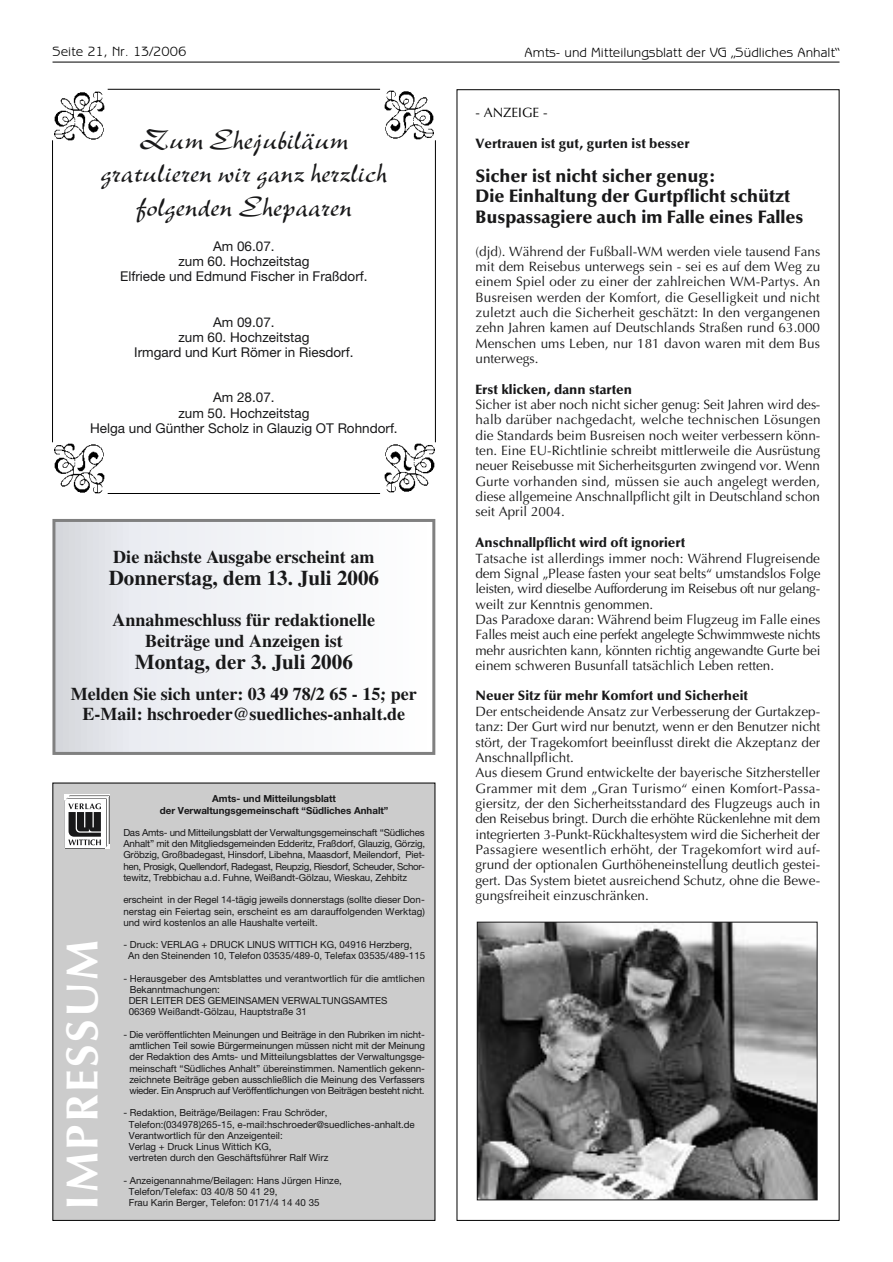
<style>
.page{position:relative;width:893px;height:1262px;background:#fff}
.page>*{position:absolute;margin:0;border:0;box-sizing:border-box;transform-origin:0 0}
.t1{font:700 45px "Optima";letter-spacing:.055em;color:#fff}
.t2{font:30px/33.6px "New Berolina";color:#181819;text-align:center}
.t3{font:700 21px "Times LT";color:#181819}
.t4{font:700 18px/20.1px "Times LT";color:#181819;text-align:center}
.t5{font:900 18px/20.5px "Optima";color:#181819}
.t6{font:13.5px/15.3px "Optima";color:#181819;text-align:justify}
.t7{font:13.5px/15.1px "Helvetica Neue LT";color:#181819;text-align:center}
.t8{font:900 13.5px "Optima";color:#181819}
.t9{font:13.5px "Benguiat Gothic";color:#000}
.t10{font:13.5px "Optima";color:#000}
.t11{font:9.75px/11.2px "Helvetica Neue LT";color:#181819}
.t12{font:700 9.75px/11.2px "Helvetica Neue LT";color:#181819;text-align:center}
</style>
<div class="page">
<hr style="left:52px;top:62px;width:787px;height:1px;background:#000">
<img style="left:384px;top:443px;width:50px;height:50px">
<img style="left:55px;top:91px;width:50px;height:49px">
<img style="left:384px;top:91px;width:50px;height:49px">
<img style="left:54px;top:444px;width:50px;height:49px">
<hr style="left:108px;top:89px;width:272px;height:1px;background:#000">
<hr style="left:108px;top:493px;width:272px;height:1px;background:#000">
<hr style="left:52px;top:140px;width:1px;height:302px;background:#000">
<hr style="left:435px;top:140px;width:1px;height:302px;background:#000">
<div style="left:53px;top:783px;width:381px;height:437px;background:#ccc"></div>
<svg style="left:64px;top:794px;width:46px;height:55px"></svg>
<svg style="left:64px;top:795px;width:46px;height:53px;background:#a3a3a3"></svg>
<img style="left:479px;top:924px;width:336px;height:274px">
<div style="left:477px;top:922px;width:340px;height:278px;border:1px solid #181819"></div>
<div style="left:55px;top:522px;width:377px;height:230px;background:linear-gradient(to right,#dfe1e7,#fff)"></div>
<div style="left:52px;top:519px;width:383px;height:236px;border:3px solid #808080"></div>
<p class="t9" style="left:52px;top:47px;width:135px">Seite 21, Nr. 13/2006</p>
<p class="t9" style="left:524px;top:47px;width:316px">Amts- und Mitteilungsblatt der VG „Südliches Anhalt“</p>
<h2 class="t2" style="left:101px;top:121px;width:287px">Zum Ehejubiläum gratulieren wir ganz herzlich folgenden Ehepaaren</h2>
<p class="t7" style="left:120px;top:240px;width:249px">Am 06.07.<br>zum 60. Hochzeitstag<br>Elfriede und Edmund Fischer in Fraßdorf.</p>
<p class="t7" style="left:134px;top:316px;width:221px">Am 09.07.<br>zum 60. Hochzeitstag<br>Irmgard und Kurt Römer in Riesdorf.</p>
<p class="t7" style="left:90px;top:391px;width:309px">Am 28.07.<br>zum 50. Hochzeitstag<br>Helga und Günther Scholz in Glauzig OT Rohndorf.</p>
<h3 class="t4" style="left:113px;top:548px;width:263px">Die nächste Ausgabe erscheint am</h3>
<h3 class="t3" style="left:109px;top:570px;width:272px">Donnerstag, dem 13. Juli 2006</h3>
<h3 class="t4" style="left:112px;top:612px;width:264px">Annahmeschluss für redaktionelle<br>Beiträge und Anzeigen ist</h3>
<h3 class="t3" style="left:135px;top:654px;width:219px">Montag, der 3. Juli 2006</h3>
<h3 class="t4" style="left:71px;top:686px;width:347px">Melden Sie sich unter: 03 49 78/2 65 - 15; per<br>E-Mail: hschroeder@suedliches-anhalt.de</h3>
<h1 class="t1" style="left:63px;top:1209px;width:272px;rotate:-90deg">IMPRESSUM</h1>
<p class="t12" style="left:160px;top:794px;width:230px">Amts- und Mitteilungsblatt<br>der Verwaltungsgemeinschaft “Südliches Anhalt”</p>
<p class="t11" style="left:123px;top:828px;width:303px;text-align:justify">Das Amts- und Mitteilungsblatt der Verwaltungsgemeinschaft “Südliches Anhalt” mit den Mitgliedsgemeinden Edderitz, Fraßdorf, Glauzig, Görzig, Gröbzig, Großbadegast, Hinsdorf, Libehna, Maasdorf, Meilendorf, Piet&shy;hen, Prosigk, Quellendorf, Radegast, Reupzig, Riesdorf, Scheuder, Schor&shy;tewitz, Trebbichau a.d. Fuhne, Weißandt-Gölzau, Wieskau, Zehbitz</p>
<p class="t11" style="left:123px;top:895px;width:303px;text-align:justify">erscheint in der Regel 14-tägig jeweils donnerstags (sollte dieser Don&shy;nerstag ein Feiertag sein, erscheint es am darauffolgenden Werktag) und wird kostenlos an alle Haushalte verteilt.</p>
<p class="t11" style="left:128px;top:940px;width:298px;text-indent:-5px">- Druck: VERLAG + DRUCK LINUS WITTICH KG, 04916 Herzberg,<br>An den Steinenden 10, Telefon 03535/489-0, Telefax 03535/489-115</p>
<p class="t11" style="left:129px;top:973px;width:297px;text-indent:-5px">- Herausgeber des Amtsblattes und verantwortlich für die amtlichen Bekanntmachungen:<br>DER LEITER DES GEMEINSAMEN VERWALTUNGSAMTES<br>06369 Weißandt-Gölzau, Hauptstraße 31</p>
<p class="t11" style="left:129px;top:1029px;width:297px;text-align:justify;text-indent:-6px">- Die veröffentlichten Meinungen und Beiträge in den Rubriken im nicht&shy;amtlichen Teil sowie Bürgermeinungen müssen nicht mit der Meinung der Redaktion des Amts- und Mitteilungsblattes der Verwaltungsge&shy;meinschaft “Südliches Anhalt” übereinstimmen. Namentlich gekenn&shy;zeichnete Beiträge geben ausschließlich die Meinung des Verfassers wieder. Ein Anspruch auf Veröffentlichungen von Beiträgen besteht nicht.</p>
<p class="t11" style="left:129px;top:1108px;width:287px;text-indent:-5px">- Redaktion, Beiträge/Beilagen: Frau Schröder, Telefon:(034978)265-15, e-mail:hschroeder@suedliches-anhalt.de Verantwortlich für den Anzeigenteil:<br>Verlag + Druck Linus Wittich KG,<br>vertreten durch den Geschäftsführer Ralf Wirz</p>
<p class="t11" style="left:129px;top:1175px;width:215px;text-indent:-5px">- Anzeigenannahme/Beilagen: Hans Jürgen Hinze,<br>Telefon/Telefax: 03 40/8 50 41 29,</p>
<p class="t11" style="left:129px;top:1198px;width:192px">Frau Karin Berger, Telefon: 0171/4 14 40 35</p>
<p class="t10" style="left:475px;top:107px;width:73px">- ANZEIGE -</p>
<p class="t8" style="left:475px;top:137px;width:216px">Vertrauen ist gut, gurten ist besser</p>
<h3 class="t5" style="left:475px;top:167px;width:329px">Sicher ist nicht sicher genug:<br>Die Einhaltung der Gurtpflicht schützt<br>Buspassagiere auch im Falle eines Falles</h3>
<p class="t6" style="left:475px;top:245px;width:346px">(djd). Während der Fußball-WM werden viele tausend Fans mit dem Reisebus unterwegs sein - sei es auf dem Weg zu einem Spiel oder zu einer der zahlreichen WM-Partys. An Busreisen werden der Komfort, die Geselligkeit und nicht zuletzt auch die Sicherheit geschätzt: In den vergangenen zehn Jahren kamen auf Deutschlands Straßen rund 63.000<br>Menschen ums Leben, nur 181 davon waren mit dem Bus unterwegs.</p>
<p class="t8" style="left:475px;top:383px;width:158px">Erst klicken, dann starten</p>
<p class="t6" style="left:475px;top:398px;width:346px">Sicher ist aber noch nicht sicher genug: Seit Jahren wird des&shy;halb darüber nachgedacht, welche technischen Lösungen die Standards beim Busreisen noch weiter verbessern könn&shy;ten. Eine EU-Richtlinie schreibt mittlerweile die Ausrüstung neuer Reisebusse mit Sicherheitsgurten zwingend vor. Wenn Gurte vorhanden sind, müssen sie auch angelegt werden, diese allgemeine Anschnallpflicht gilt in Deutschland schon seit April 2004.</p>
<p class="t8" style="left:475px;top:537px;width:211px">Anschnallpflicht wird oft ignoriert</p>
<p class="t6" style="left:475px;top:551px;width:346px;text-align:left">Tatsache ist allerdings immer noch: Während Flugreisende dem Signal „Please fasten your seat belts“ umstandslos Folge leisten, wird dieselbe Aufforderung im Reisebus oft nur gelang&shy;weilt zur Kenntnis genommen.<br>Das Paradoxe daran: Während beim Flugzeug im Falle eines Falles meist auch eine perfekt angelegte Schwimmweste nichts mehr ausrichten kann, könnten richtig angewandte Gurte bei einem schweren Busunfall tatsächlich Leben retten.</p>
<p class="t8" style="left:475px;top:690px;width:274px">Neuer Sitz für mehr Komfort und Sicherheit</p>
<p class="t6" style="left:475px;top:705px;width:346px;text-align:left">Der entscheidende Ansatz zur Verbesserung der Gurtakzep&shy;tanz: Der Gurt wird nur benutzt, wenn er den Benutzer nicht stört, der Tragekomfort beeinflusst direkt die Akzeptanz der Anschnallpflicht.<br>Aus diesem Grund entwickelte der bayerische Sitzhersteller Grammer mit dem „Gran Turismo“ einen Komfort-Passa&shy;giersitz, der den Sicherheitsstandard des Flugzeugs auch in den Reisebus bringt. Durch die erhöhte Rückenlehne mit dem integrierten 3-Punkt-Rückhaltesystem wird die Sicherheit der Passagiere wesentlich erhöht, der Tragekomfort wird auf&shy;grund der optionalen Gurthöheneinstellung deutlich gestei&shy;gert. Das System bietet ausreichend Schutz, ohne die Bewe&shy;gungsfreiheit einzuschränken.</p>
</div>
